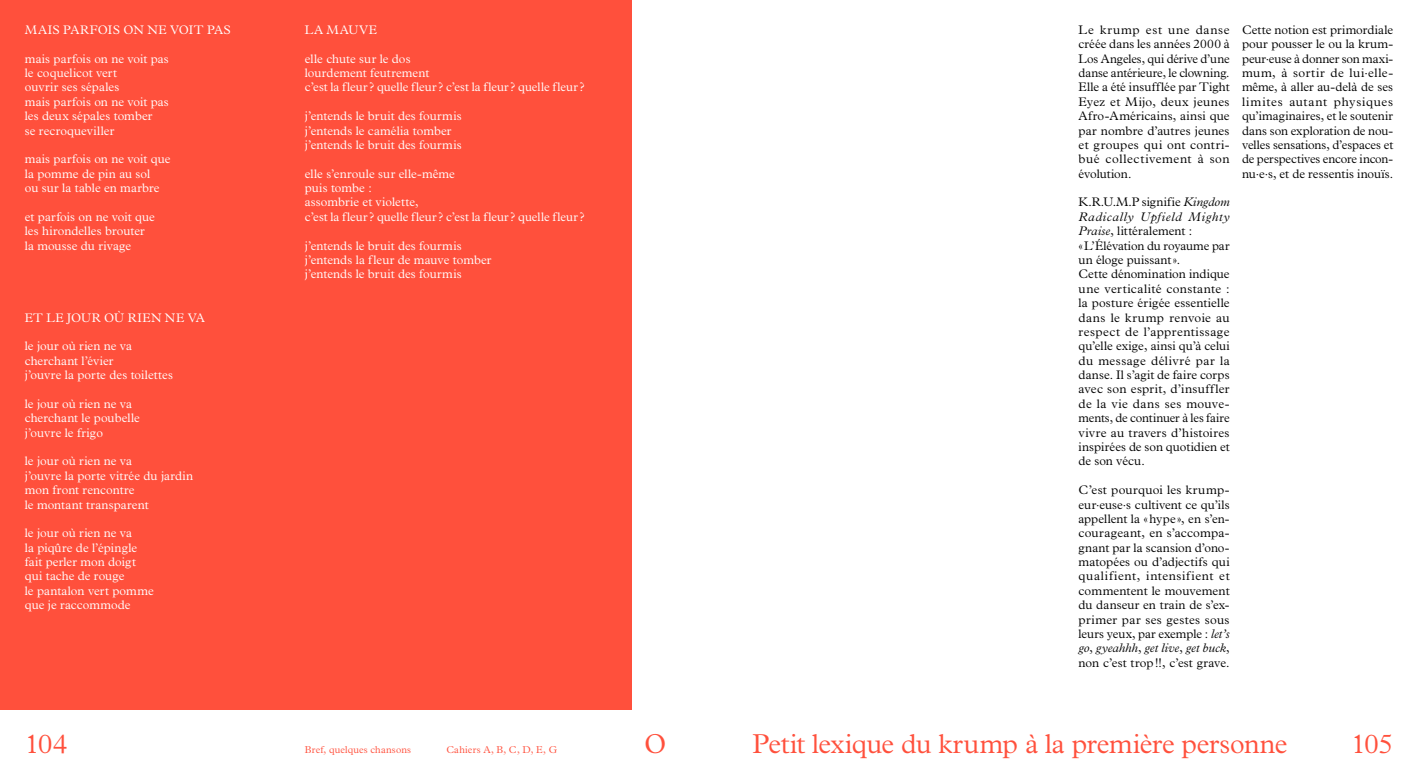
<style>
.page{position:relative;width:1418px;height:780px;background:#fff}
.page>*{position:absolute;margin:0;border:0;box-sizing:border-box;transform-origin:0 0}
.t1{font:300 27.5px "Plantin";letter-spacing:-.015em;color:#ff503c}
.t2{font:300 12.5px/14.4px "Plantin";letter-spacing:.015em;color:#000;text-align:justify}
.t3{font:300 12.5px/14.4px "Plantin";letter-spacing:.005em;color:#fff}
.t4{font:300 12.5px "Plantin";letter-spacing:.025em;color:#fff}
.t5{font:300 12.5px "Plantin";letter-spacing:.03em;color:#fff}
.t6{font:300 10px "Plantin";letter-spacing:.015em;color:#ff503c}
.s1{font-style:italic}
</style>
<div class="page">
<div style="left:0;top:0;width:631px;height:709px;background:#ff503c"></div>
<p class="t4" style="left:25px;top:22px;width:208px">MAIS PARFOIS ON NE VOIT PAS</p>
<p class="t3" style="left:25px;top:51px;width:146px">mais parfois on ne voit pas le coquelicot vert<br>ouvrir ses sépales<br>mais parfois on ne voit pas les deux sépales tomber<br>se recroqueviller</p>
<p class="t3" style="left:25px;top:152px;width:147px">mais parfois on ne voit que la pomme de pin au sol<br>ou sur la table en marbre</p>
<p class="t3" style="left:25px;top:209px;width:131px">et parfois on ne voit que les hirondelles brouter la mousse du rivage</p>
<p class="t5" style="left:25px;top:310px;width:182px">ET LE JOUR OÙ RIEN NE VA</p>
<p class="t3" style="left:25px;top:339px;width:150px">le jour où rien ne va cherchant l’évier<br>j’ouvre la porte des toilettes</p>
<p class="t3" style="left:25px;top:396px;width:117px">le jour où rien ne va cherchant le poubelle j’ouvre le frigo</p>
<p class="t3" style="left:25px;top:454px;width:170px">le jour où rien ne va<br>j’ouvre la porte vitrée du jardin mon front rencontre<br>le montant transparent</p>
<p class="t3" style="left:25px;top:526px;width:130px">le jour où rien ne va<br>la piqûre de l’épingle fait perler mon doigt qui tache de rouge<br>le pantalon vert pomme que je raccommode</p>
<p class="t3" style="left:305px;top:23px;width:74px">LA MAUVE</p>
<p class="t3" style="left:305px;top:51px;width:281px">elle chute sur le dos<br>lourdement feutrement<br>c’est la fleur? quelle fleur ? c’est la fleur? quelle fleur?</p>
<p class="t3" style="left:305px;top:109px;width:158px">j’entends le bruit des fourmis j’entends le camélia tomber j’entends le bruit des fourmis</p>
<p class="t3" style="left:305px;top:166px;width:281px">elle s’enroule sur elle-même<br>puis tombe :<br>assombrie et violette,<br>c’est la fleur? quelle fleur ? c’est la fleur? quelle fleur?</p>
<p class="t3" style="left:305px;top:238px;width:188px">j’entends le bruit des fourmis j’entends la fleur de mauve tomber j’entends le bruit des fourmis</p>
<p class="t2" style="left:1078px;top:23px;width:153px">Le krump est une danse créée dans les années 2000 à Los Angeles, qui dérive d’une danse antérieure, le clowning.<br>Elle a été insufflée par Tight Eyez et Mijo, deux jeunes Afro-Américains, ainsi que par nombre d’autres jeunes et groupes qui ont contri&shy;bué collectivement à son évolution.</p>
<p class="t2" style="left:1078px;top:195px;width:153px;text-align:left">K.R.U.M.P signifie <span class="s1">Kingdom<br>Radically Upfield Mighty<br>Praise</span>, littéralement : «L’Élévation du royaume par un éloge puissant».<br>Cette dénomination indique une verticalité constante : la posture érigée essentielle dans le krump renvoie au respect de l’apprentissage qu’elle exige, ainsi qu’à celui du message délivré par la danse. Il s’agit de faire corps avec son esprit, d’insuffler de la vie dans ses mouve&shy;ments, de continuer à les faire vivre au travers d’histoires inspirées de son quotidien et de son vécu.</p>
<p class="t2" style="left:1078px;top:483px;width:153px">C’est pourquoi les krump&shy;eur·euse·s cultivent ce qu’ils appellent la «hype », en s’en&shy;courageant, en s’accompa&shy;gnant par la scansion d’ono&shy;matopées ou d’adjectifs qui qualifient, intensifient et commentent le mouvement du danseur en train de s’ex&shy;primer par ses gestes sous leurs yeux, par exemple : <span class="s1">let’s go</span>, <span class="s1">gyeahhh</span>, <span class="s1">get live</span>, <span class="s1">get buck</span>, non c’est trop!!, c’est grave.</p>
<p class="t2" style="left:1241px;top:23px;width:153px">Cette notion est primordiale pour pousser le ou la krum&shy;peur·euse à donner son maxi&shy;mum, à sortir de lui·elle&shy;même, à aller au-delà de ses limites autant physiques qu’imaginaires, et le soutenir dans son exploration de nou&shy;velles sensations, d’espaces et de perspectives encore incon&shy;nu·e·s, et de ressentis inouïs.</p>
<h1 class="t1" style="left:25px;top:728px;width:44px">104</h1>
<h1 class="t1" style="left:644px;top:728px;width:24px">O</h1>
<h1 class="t1" style="left:752px;top:728px;width:536px">Petit lexique du krump à la première personne</h1>
<h1 class="t1" style="left:1350px;top:728px;width:44px">105</h1>
<p class="t6" style="left:305px;top:744px;width:108px">Bref, quelques chansons</p>
<p class="t6" style="left:446px;top:744px;width:112px">Cahiers A, B, C, D, E, G</p>
</div>
